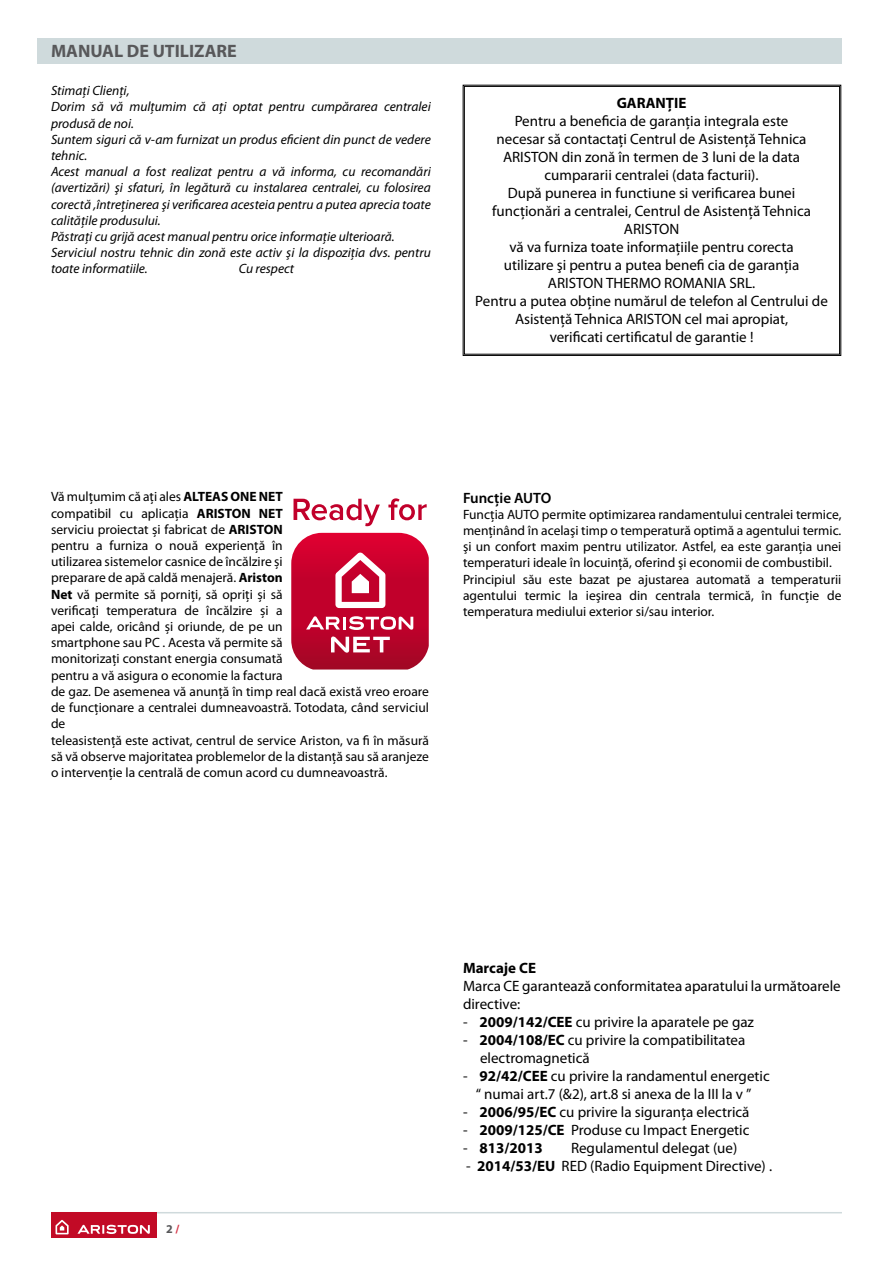
<style>
.page{position:relative;width:893px;height:1263px;background:#fff}
.page>*{position:absolute;margin:0;border:0;box-sizing:border-box;transform-origin:0 0}
.t1{font:700 18px "Myriad Pro";color:#58585a}
.t2{font:15px/18px "Myriad Pro";color:#000;text-align:center}
.t3{font:700 15px "Myriad Pro";color:#000}
.t4{font:600 15px "Myriad Pro";color:#000}
.t5{font:13.5px/16.2px "Myriad Pro";color:#000}
.t6{font:italic 13.5px/16.2px "Myriad Pro";color:#000}
.t7{font:700 12px "Myriad Pro";color:#58585a}
.s1{font-weight:700}
.s2{color:#d43345}
.s3{font-weight:400}
</style>
<div class="page">
<hr style="left:51px;top:1212px;width:791px;height:1px;background:#cfdadc">
<div style="left:51px;top:1212px;width:106px;height:26px;background:#c20a26"></div>
<svg style="left:56px;top:1220px;width:13px;height:14px"></svg>
<svg style="left:77px;top:1225px;width:73px;height:9px"></svg>
<div style="left:38px;top:38px;width:804px;height:26px;background:#cfdadc"></div>
<svg style="left:463px;top:85px;width:378px;height:271px"></svg>
<div style="left:464px;top:86px;width:376px;height:268px;border:1px solid #000"></div>
<svg style="left:291px;top:533px;width:138px;height:136px;background:#cb2b4e"></svg>
<svg style="left:294px;top:499px;width:86px;height:27px"></svg>
<svg style="left:388px;top:498px;width:39px;height:22px"></svg>
<h1 class="t1" style="left:51px;top:41px;width:187px">MANUAL DE UTILIZARE</h1>
<p class="t6" style="left:51px;top:83px;width:381px">Stimaţi Clienţi,<br>Dorim să vă mulţumim că aţi optat pentru cumpărarea centralei produsă de noi.<br>Suntem siguri că v-am furnizat un produs eficient din punct de vedere tehnic.<br>Acest manual a fost realizat pentru a vă informa, cu recomandări (avertizări) şi sfaturi, în legătură cu instalarea centralei, cu folosirea corectă ,întreţinerea şi verificarea acesteia pentru a putea aprecia toate calităţile produsului.<br>Păstraţi cu grijă acest manual pentru orice informaţie ulterioară.<br>Serviciul nostru tehnic din zonă este activ şi la dispoziţia dvs. pentru toate informatiile.</p>
<p class="t6" style="left:239px;top:261px;width:57px">Cu respect</p>
<p class="t3" style="left:617px;top:95px;width:71px">GARANŢIE</p>
<p class="t2" style="left:475px;top:112px;width:354px">Pentru a beneficia de garanţia integrala este<br>necesar să contactaţi Centrul de Asistenţă Tehnica ARISTON din zonă în termen de 3 luni de la data cumpararii centralei (data facturii).<br>După punerea in functiune si verificarea bunei funcţionări a centralei, Centrul de Asistenţă Tehnica ARISTON<br>vă va furniza toate informaţiile pentru corecta<br>utilizare şi pentru a putea benefi cia de garanţia ARISTON THERMO ROMANIA SRL.<br>Pentru a putea obţine numărul de telefon al Centrului de Asistenţă Tehnica ARISTON cel mai apropiat,<br>verificati certificatul de garantie !</p>
<p class="t5" style="left:51px;top:489px;width:379px">Vă mulțumim că ați ales <span class="s1">ALTEAS ONE NET<br></span>compatibil cu aplicația <span class="s1">ARISTON NET<br></span>serviciu proiectat și fabricat de <span class="s1">ARISTON<br></span>pentru a furniza o nouă experiență în<br>utilizarea sistemelor casnice de încălzire și<br>preparare de apă caldă menajeră. <span class="s1">Ariston<br>Net</span> vă permite să porniți, să opriți și să<br>verificați temperatura de încălzire și a<br>apei calde, oricând și oriunde, de pe un<br>smartphone sau PC . Acesta vă permite să<br>monitorizați constant energia consumată<br>pentru a vă asigura o economie la factura<br>de gaz. De asemenea vă anunță în timp real dacă există vreo eroare de funcționare a centralei dumneavoastră. Totodata, când serviciul de<br>teleasistență este activat, centrul de service Ariston, va fi în măsură să vă observe majoritatea problemelor de la distanță sau să aranjeze o intervenție la centrală de comun acord cu dumneavoastră.</p>
<p class="t4" style="left:463px;top:489px;width:90px">Funcţie AUTO</p>
<p class="t5" style="left:463px;top:506px;width:380px">Funcţia AUTO permite optimizarea randamentului centralei termice, menţinând în acelaşi timp o temperatură optimă a agentului termic. şi un confort maxim pentru utilizator. Astfel, ea este garanţia unei temperaturi ideale în locuinţă, oferind şi economii de combustibil.<br>Principiul său este bazat pe ajustarea automată a temperaturii agentului termic la ieşirea din centrala termică, în funcţie de temperatura mediului exterior si/sau interior.</p>
<p class="t7" style="left:166px;top:1222px;width:15px">2<span class="s2">/</span></p>
<p class="t3" style="left:463px;top:960px;width:75px">Marcaje CE</p>
<p class="t2" style="left:463px;top:977px;width:379px;text-align:left">Marca CE garantează conformitatea aparatului la următoarele directive:</p>
<p class="t2" style="left:463px;top:1013px;width:293px">- <span class="s1">2009/142/CEE</span> cu privire la aparatele pe gaz</p>
<p class="t2" style="left:480px;top:1031px;width:267px;text-align:left;text-indent:-17px">- <span class="s1">2004/108/EC</span> cu privire la compatibilitatea electromagnetică</p>
<p class="t2" style="left:463px;top:1067px;width:308px">- <span class="s1">92/42/CEE</span> cu privire la randamentul energetic “ numai art.7 (&amp;2), art.8 si anexa de la III la v ”</p>
<p class="t2" style="left:463px;top:1103px;width:288px">- <span class="s1">2006/95/EC</span> cu privire la siguranţa electrică</p>
<p class="t2" style="left:463px;top:1121px;width:288px">- <span class="s1">2009/125/CE</span> Produse cu Impact Energetic</p>
<p class="t3" style="left:463px;top:1140px;width:81px"><span class="s3">-</span> 813/2013</p>
<p class="t2" style="left:571px;top:1139px;width:168px">Regulamentul delegat (ue)</p>
<p class="t2" style="left:466px;top:1157px;width:307px">- <span class="s1">2014/53/EU</span> RED (Radio Equipment Directive) .</p>
</div>
